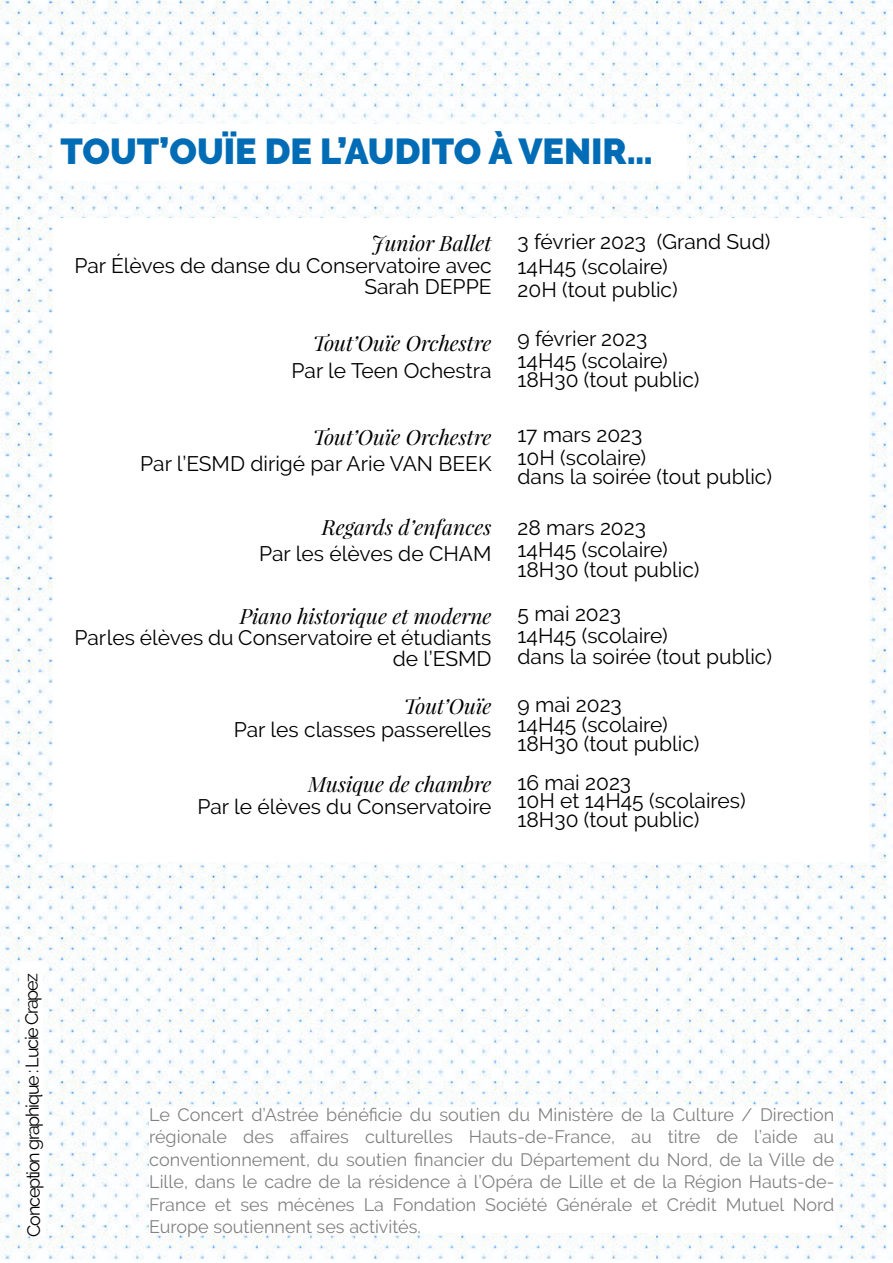
<style>
.page{position:relative;width:893px;height:1263px;background:#fff}
.page>*{position:absolute;margin:0;border:0;box-sizing:border-box;transform-origin:0 0}
.t1{font:900 36px "Raleway";color:#006cb5}
.t2{font:21px/22.5px "Raleway";color:#000}
.t3{font:italic 21px "Playfair Display";color:#000}
.t4{font:18px/22.5px "Raleway";color:rgb(0 0 0/.5);text-align:justify}
.t5{font:18px "Raleway";color:#000}
</style>
<div class="page">
<img style="left:0;top:0;width:893px;height:1260px">
<div style="left:53px;top:219px;width:815px;height:642px;background:#fff"></div>
<svg style="left:19px;top:961px;width:26px;height:275px"></svg>
<div style="left:149px;top:1107px;width:685px;height:126px;background:#fff"></div>
<div style="left:53px;top:124px;width:634px;height:56px;background:#fff"></div>
<h1 class="t1" style="left:60px;top:131px;width:594px">TOUT’OUÏE DE L’AUDITO À VENIR…</h1>
<p class="t3" style="left:371px;top:228px;width:122px">Junior Ballet</p>
<p class="t2" style="left:75px;top:256px;width:418px;line-height:20.5px;text-align:right">Par Élèves de danse du Conservatoire avec<br>Sarah DEPPE</p>
<p class="t3" style="left:313px;top:328px;width:180px">Tout’Ouïe Orchestre</p>
<p class="t2" style="left:292px;top:359px;width:201px">Par le Teen Ochestra</p>
<p class="t3" style="left:313px;top:422px;width:180px">Tout’Ouïe Orchestre</p>
<p class="t2" style="left:140px;top:452px;width:353px">Par l’ESMD dirigé par Arie VAN BEEK</p>
<p class="t3" style="left:322px;top:512px;width:171px">Regards d’enfances</p>
<p class="t2" style="left:259px;top:542px;width:234px">Par les élèves de CHAM</p>
<p class="t3" style="left:240px;top:601px;width:253px">Piano historique et moderne</p>
<p class="t2" style="left:75px;top:627px;width:418px;line-height:21.1px;text-align:right">Parles élèves du Conservatoire et étudiants de l’ESMD</p>
<p class="t3" style="left:404px;top:691px;width:89px">Tout’Ouïe</p>
<p class="t2" style="left:234px;top:718px;width:259px">Par les classes passerelles</p>
<p class="t3" style="left:308px;top:769px;width:185px">Musique de chambre</p>
<p class="t2" style="left:197px;top:796px;width:296px">Par le élèves du Conservatoire</p>
<p class="t2" style="left:517px;top:229px;width:254px;line-height:25.3px">3 février 2023 (Grand Sud)<br>14H45 (scolaire)</p>
<p class="t2" style="left:517px;top:279px;width:162px">20H (tout public)</p>
<p class="t2" style="left:517px;top:327px;width:152px;line-height:22px">9 février 2023<br>14H45 (scolaire)</p>
<p class="t2" style="left:517px;top:368px;width:183px">18H30 (tout public)</p>
<p class="t2" style="left:517px;top:424px;width:130px">17 mars 2023<br>10H (scolaire)</p>
<p class="t2" style="left:517px;top:465px;width:256px">dans la soirée (tout public)</p>
<p class="t2" style="left:517px;top:516px;width:152px">28 mars 2023<br>14H45 (scolaire)</p>
<p class="t2" style="left:517px;top:547px;width:183px;line-height:44.2px">18H30 (tout public)<br>5 mai 2023</p>
<p class="t2" style="left:517px;top:624px;width:256px;line-height:21.6px">14H45 (scolaire)<br>dans la soirée (tout public)</p>
<p class="t2" style="left:517px;top:694px;width:183px;line-height:19.6px">9 mai 2023<br>14H45 (scolaire)<br>18H30 (tout public)</p>
<p class="t2" style="left:517px;top:773px;width:230px;line-height:18.6px">16 mai 2023<br>10H et 14H45 (scolaires)<br>18H30 (tout public)</p>
<p class="t5" style="left:24px;top:1237px;width:266px;rotate:-91deg">Conception graphique : Lucie Crapez</p>
<p class="t4" style="left:149px;top:1103px;width:686px">Le Concert d’Astrée bénéficie du soutien du Ministère de la Culture / Direction régionale des affaires culturelles Hauts-de-France, au titre de l’aide au conventionnement, du soutien financier du Département du Nord, de la Ville de Lille, dans le cadre de la résidence à l’Opéra de Lille et de la Région Hauts-de-France et ses mécènes La Fondation Société Générale et Crédit Mutuel Nord Europe soutiennent ses activités.</p>
</div>
